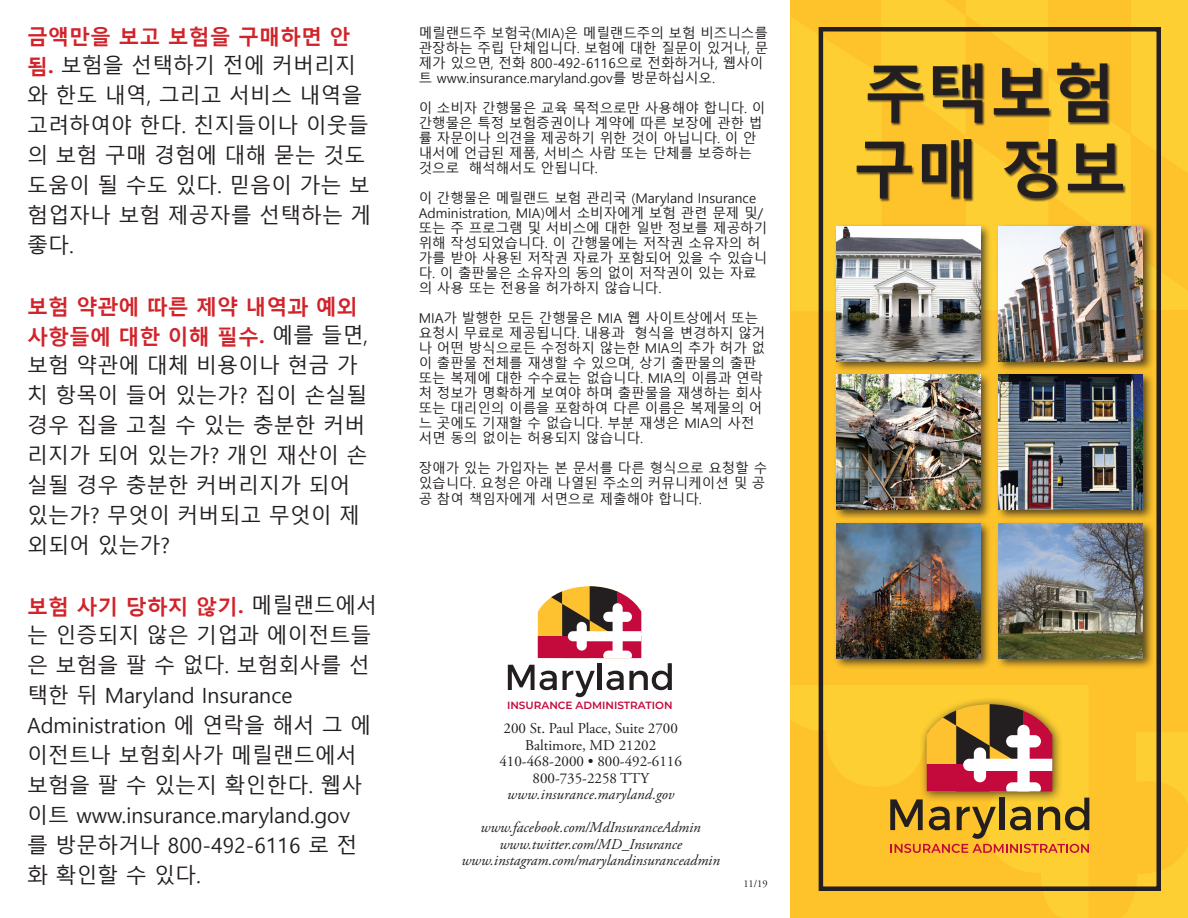
<style>
.page{position:relative;width:1188px;height:918px;background:#fff}
.page>*{position:absolute;margin:0;border:0;box-sizing:border-box;transform-origin:0 0}
.t1{font:700 63px/75.6px "Malgun Gothic";color:#231f20}
.t2{font:21px/30px "Malgun Gothic";color:#231f20}
.t3{font:italic 15px/16.5px "Adobe Garamond Pro";color:#231f20;text-align:center}
.t4{font:15px/16.5px "Adobe Garamond Pro";color:#231f20;text-align:center}
.t5{font:13.5px/15px "Malgun Gothic";color:#231f20}
.t6{font:13.5px/15.8px "Malgun Gothic";color:#231f20}
.t7{font:600 10.5px "Montserrat";color:#c40a3c}
.t8{font:10.5px "Adobe Garamond Pro";color:#231f20}
.s1{font-weight:700;color:#d1232a}
</style>
<div class="page">
<div style="left:791px;top:0;width:397px;height:918px;background:#fec22a"></div>
<svg style="left:791px;top:683px;width:99px;height:208px"></svg>
<svg style="left:791px;top:0;width:397px;height:312px"></svg>
<div style="left:819px;top:27px;width:342px;height:864px;border:4px solid #231f20"></div>
<div style="left:856px;top:62px;width:270px;height:139px;background:#231f20;opacity:.75"></div>
<div style="left:834px;top:223px;width:321px;height:447px;background:#231f20;opacity:.75"></div>
<img style="left:999px;top:226px;width:144px;height:136px">
<img style="left:837px;top:226px;width:144px;height:136px">
<img style="left:837px;top:375px;width:144px;height:135px">
<img style="left:999px;top:375px;width:144px;height:135px">
<img style="left:837px;top:523px;width:144px;height:135px">
<img style="left:999px;top:523px;width:144px;height:135px">
<svg style="left:508px;top:586px;width:164px;height:111px"></svg>
<svg style="left:890px;top:685px;width:298px;height:233px"></svg>
<h2 class="t2" style="left:27px;top:21px;width:346px"><span class="s1">금액만을 보고 보험을 구매하면 안 됨.</span> 보험을 선택하기 전에 커버리지 와 한도 내역, 그리고 서비스 내역을 고려하여야 한다. 친지들이나 이웃들 의 보험 구매 경험에 대해 묻는 것도 도움이 될 수도 있다. 믿음이 가는 보 험업자나 보험 제공자를 선택하는 게 좋다.</h2>
<h2 class="t2" style="left:27px;top:291px;width:343px"><span class="s1">보험 약관에 따른 제약 내역과 예외 사항들에 대한 이해 필수.</span> 예를 들면, 보험 약관에 대체 비용이나 현금 가 치 항목이 들어 있는가? 집이 손실될 경우 집을 고칠 수 있는 충분한 커버 리지가 되어 있는가? 개인 재산이 손 실될 경우 충분한 커버리지가 되어 있는가? 무엇이 커버되고 무엇이 제 외되어 있는가?</h2>
<h2 class="t2" style="left:27px;top:591px;width:352px"><span class="s1">보험 사기 당하지 않기.</span> 메릴랜드에서 는 인증되지 않은 기업과 에이전트들 은 보험을 팔 수 없다. 보험회사를 선 택한 뒤 Maryland Insurance<br>Administration 에 연락을 해서 그 에 이전트나 보험회사가 메릴랜드에서 보험을 팔 수 있는지 확인한다. 웹사 이트 www.insurance.maryland.gov<br>를 방문하거나 800-492-6116 로 전 화 확인할 수 있다.</h2>
<p class="t5" style="left:419px;top:26px;width:351px">메릴랜드주 보험국(MIA)은 메릴랜드주의 보험 비즈니스를 관장하는 주립 단체입니다. 보험에 대한 질문이 있거나, 문 제가 있으면, 전화 800-492-6116으로 전화하거나, 웹사이 트 www.insurance.maryland.gov를 방문하십시오.</p>
<p class="t5" style="left:419px;top:101px;width:348px">이 소비자 간행물은 교육 목적으로만 사용해야 합니다. 이 간행물은 특정 보험증권이나 계약에 따른 보장에 관한 법 률 자문이나 의견을 제공하기 위한 것이 아닙니다. 이 안 내서에 언급된 제품, 서비스 사람 또는 단체를 보증하는 것으로 해석해서도 안됩니다.</p>
<p class="t5" style="left:419px;top:191px;width:350px">이 간행물은 메릴랜드 보험 관리국 (Maryland Insurance<br>Administration, MIA)에서 소비자에게 보험 관련 문제 및/ 또는 주 프로그램 및 서비스에 대한 일반 정보를 제공하기 위해 작성되었습니다. 이 간행물에는 저작권 소유자의 허 가를 받아 사용된 저작권 자료가 포함되어 있을 수 있습니 다. 이 출판물은 소유자의 동의 없이 저작권이 있는 자료 의 사용 또는 전용을 허가하지 않습니다.</p>
<p class="t5" style="left:419px;top:311px;width:348px">MIA가 발행한 모든 간행물은 MIA 웹 사이트상에서 또는 요청시 무료로 제공됩니다. 내용과 형식을 변경하지 않거 나 어떤 방식으로든 수정하지 않는한 MIA의 추가 허가 없 이 출판물 전체를 재생할 수 있으며, 상기 출판물의 출판 또는 복제에 대한 수수료는 없습니다. MIA의 이름과 연락 처 정보가 명확하게 보여야 하며 출판물을 재생하는 회사 또는 대리인의 이름을 포함하여 다른 이름은 복제물의 어 느 곳에도 기재할 수 없습니다. 부분 재생은 MIA의 사전 서면 동의 없이는 허용되지 않습니다.</p>
<p class="t6" style="left:419px;top:460px;width:350px">장애가 있는 가입자는 본 문서를 다른 형식으로 요청할 수 있습니다. 요청은 아래 나열된 주소의 커뮤니케이션 및 공 공 참여 책임자에게 서면으로 제출해야 합니다.</p>
<p class="t7" style="left:507px;top:698px;width:167px">INSURANCE ADMINISTRATION</p>
<p class="t4" style="left:499px;top:721px;width:184px">200 St. Paul Place, Suite 2700<br>Baltimore, MD 21202<br>410-468-2000 • 800-492-6116<br>800-735-2258 TTY</p>
<p class="t3" style="left:507px;top:787px;width:169px">www.insurance.maryland.gov</p>
<p class="t3" style="left:461px;top:820px;width:260px">www.facebook.com/MdInsuranceAdmin www.twitter.com/MD_Insurance www.instagram.com/marylandinsuranceadmin</p>
<p class="t8" style="left:743px;top:878px;width:26px">11/19</p>
<h1 class="t1" style="left:853px;top:52px;width:276px">주택보험 구매 정보</h1>
</div>
